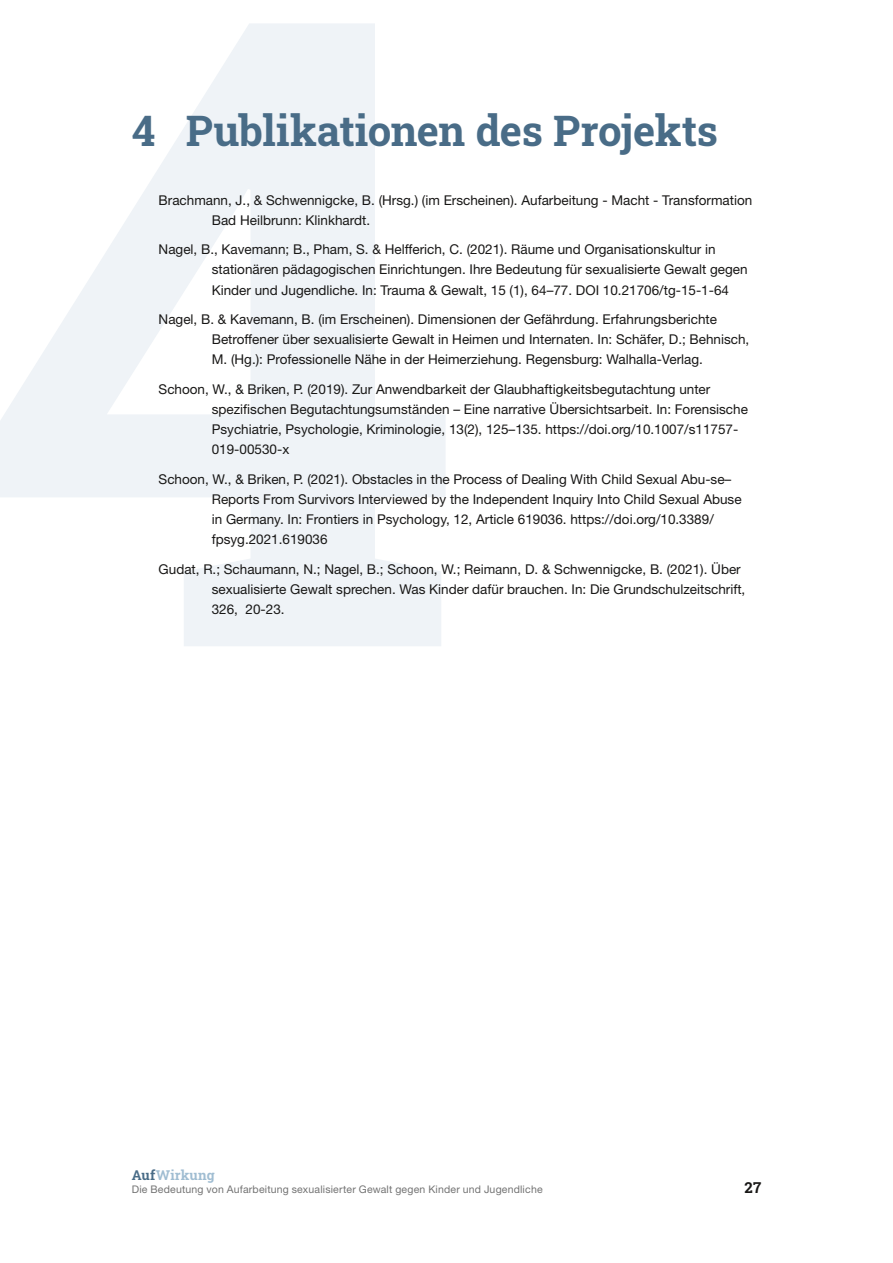
<style>
.page{position:relative;width:893px;height:1263px;background:#fff}
.page>*{position:absolute;margin:0;border:0;box-sizing:border-box;transform-origin:0 0}
.t1{font:700 42px "Roboto Slab";letter-spacing:-.01em;color:#496c87}
.t2{font:700 15px "Roboto Slab";color:#181716}
.t3{font:13.5px/20.2px "Helvetica Neue LT Std";color:#181716}
.t4{font:700 13.5px "Roboto Slab";letter-spacing:.015em;color:#a0bdd2}
.t5{font:10.5px "Helvetica Neue LT Std";letter-spacing:.02em;color:#737373}
.s1{color:#496c87}
</style>
<div class="page">
<svg style="left:0;top:24px;width:445px;height:622px;fill:#eff3f7"></svg>
<h1 class="t1" style="left:132px;top:102px;width:588px">4 Publikationen des Projekts</h1>
<p class="t3" style="left:212px;top:189px;width:542px;text-indent:-53px">Brachmann, J., &amp; Schwennigcke, B. (Hrsg.) (im Erscheinen). Aufarbeitung - Macht - Transformation<br>Bad Heilbrunn: Klinkhardt.</p>
<p class="t3" style="left:212px;top:239px;width:537px;text-indent:-53px">Nagel, B., Kavemann; B., Pham, S. &amp; Helfferich, C. (2021). Räume und Organisationskultur in stationären pädagogischen Einrichtungen. Ihre Bedeutung für sexualisierte Gewalt gegen<br>Kinder und Jugendliche. In: Trauma &amp; Gewalt, 15 (1), 64–77. DOI 10.21706/tg-15-1-64</p>
<p class="t3" style="left:212px;top:309px;width:539px;text-indent:-53px">Nagel, B. &amp; Kavemann, B. (im Erscheinen). Dimensionen der Gefährdung. Erfahrungsberichte<br>Betroffener über sexualisierte Gewalt in Heimen und Internaten. In: Schäfer, D.; Behnisch,<br>M. (Hg.): Professionelle Nähe in der Heimerziehung. Regensburg: Walhalla-Verlag.</p>
<p class="t3" style="left:212px;top:378px;width:538px;text-indent:-53px">Schoon, W., &amp; Briken, P. (2019). Zur Anwendbarkeit der Glaubhaftigkeitsbegutachtung unter spezifischen Begutachtungsumständen – Eine narrative Übersichtsarbeit. In: Forensische Psychiatrie, Psychologie, Kriminologie, 13(2), 125–135. https://doi.org/10.1007/s11757- 019-00530-x</p>
<p class="t3" style="left:212px;top:468px;width:531px;text-indent:-53px">Schoon, W., &amp; Briken, P. (2021). Obstacles in the Process of Dealing With Child Sexual Abu-se– Reports From Survivors Interviewed by the Independent Inquiry Into Child Sexual Abuse in Germany. In: Frontiers in Psychology, 12, Article 619036. https://doi.org/10.3389/ fpsyg.2021.619036</p>
<p class="t3" style="left:212px;top:558px;width:535px;text-indent:-53px">Gudat, R.; Schaumann, N.; Nagel, B.; Schoon, W.; Reimann, D. &amp; Schwennigcke, B. (2021). Über sexualisierte Gewalt sprechen. Was Kinder dafür brauchen. In: Die Grundschulzeitschrift,<br>326, 20-23.</p>
<p class="t4" style="left:132px;top:1166px;width:84px"><span class="s1">Auf</span>Wirkung</p>
<p class="t5" style="left:132px;top:1183px;width:412px">Die Bedeutung von Aufarbeitung sexualisierter Gewalt gegen Kinder und Jugendliche</p>
<p class="t2" style="left:745px;top:1177px;width:18px">27</p>
</div>
